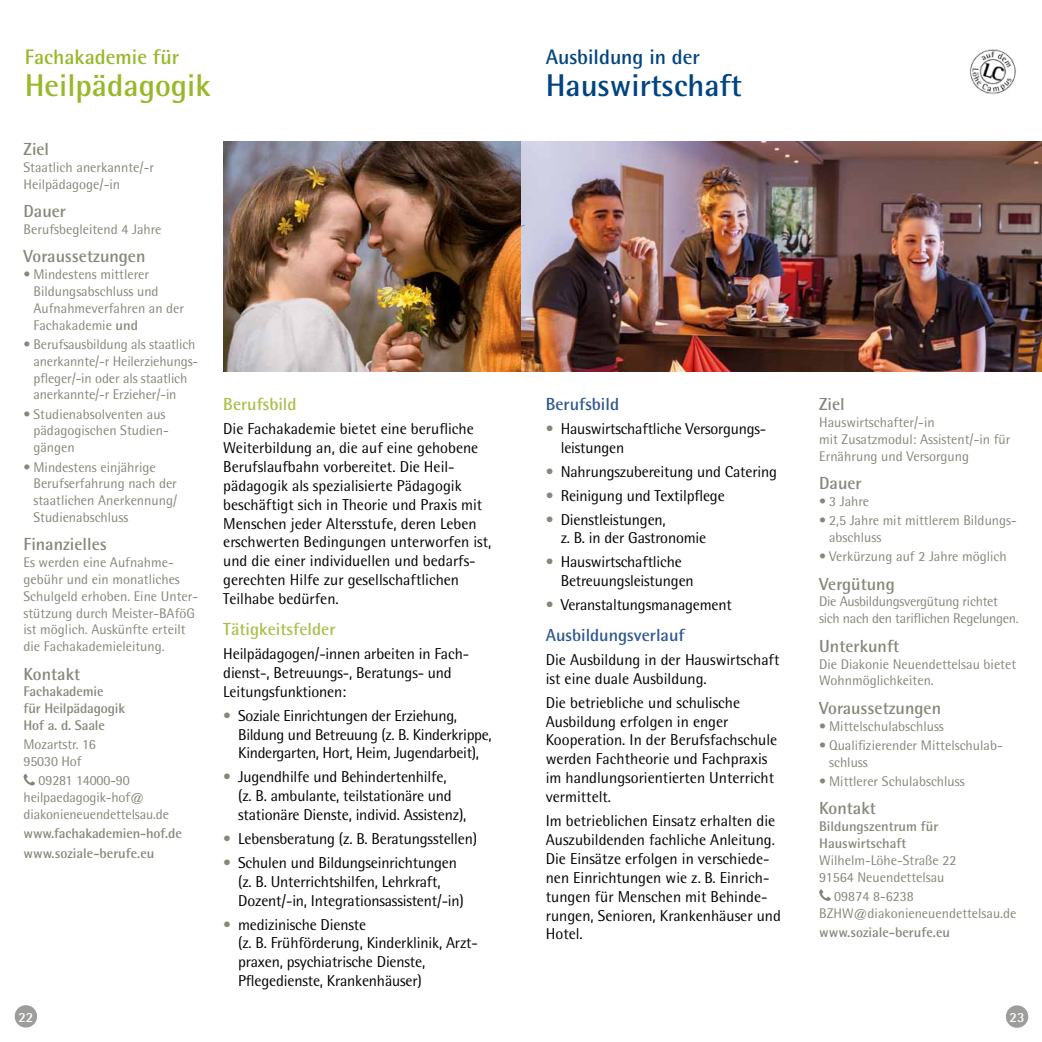
<style>
.page{position:relative;width:1042px;height:1042px;background:#fff}
.page>*{position:absolute;margin:0;border:0;box-sizing:border-box;transform-origin:0 0}
.t1{font:700 31.5px "Rotis Semi Sans Std";color:#004481}
.t2{font:700 31.5px "Rotis Semi Sans Std";color:#96b829}
.t3{font:700 21px "Rotis Semi Sans Std";color:#96b829}
.t4{font:700 21px "Rotis Semi Sans Std";color:#004481}
.t5{font:700 17.5px "Rotis Semi Sans";color:#87867a}
.t6{font:700 17.5px "Rotis Semi Sans";color:#2f5790}
.t7{font:700 17.5px "Rotis Semi Sans";color:#a8c14c}
.t8{font:15.75px/18.9px "Rotis Semi Sans";color:#000}
.t9{font:15.75px/18.9px "Rotis Semi Sans Std";letter-spacing:-.01em;color:#000}
.t10{font:14px/16.8px "Rotis Semi Sans Std";color:#87867a}
.t11{font:14px/16.8px "Rotis Semi Sans";letter-spacing:-.01em;color:#87867a}
.t12{font:700 14px/16.8px "Rotis Semi Sans";color:#87867a}
.t13{font:14px/16.8px "Rotis Semi Sans Std";letter-spacing:-.02em;color:#87867a}
.t14{font:700 14px "Rotis Semi Sans";color:#fff}
.s1{font-weight:700}
.s2{color:#87867a}
.s3{font-family:"Rotis Semi Sans"}
</style>
<div class="page">
<img style="left:223px;top:142px;width:819px;height:229px">
<svg style="left:24px;top:774px;width:11px;height:11px"></svg>
<svg style="left:819px;top:889px;width:11px;height:12px"></svg>
<img style="left:970px;top:49px;width:46px;height:46px">
<div style="left:15px;top:1005px;width:22px;height:22px;background:#9d9d9c;border-radius:50%"></div>
<div style="left:1006px;top:1005px;width:22px;height:23px;background:#9d9d9c;border-radius:50%"></div>
<h2 class="t3" style="left:25px;top:44px;width:156px">Fachakademie für</h2>
<h1 class="t2" style="left:25px;top:66px;width:187px">Heilpädagogik</h1>
<p class="t5" style="left:24px;top:138px;width:27px">Ziel</p>
<p class="t10" style="left:24px;top:159px;width:132px">Staatlich anerkannte/-r<br>Heilpädagoge/-in</p>
<p class="t5" style="left:24px;top:200px;width:44px">Dauer</p>
<p class="t10" style="left:24px;top:221px;width:139px">Berufsbegleitend 4 Jahre</p>
<p class="t5" style="left:24px;top:246px;width:123px">Voraussetzungen</p>
<p class="t10" style="left:33px;top:266px;width:152px;text-indent:-10px">• Mindestens mittlerer<br>Bildungsabschluss und<br>Aufnahmeverfahren an der<br>Fachakademie <span class="s1">und</span></p>
<p class="t11" style="left:33px;top:336px;width:166px;text-indent:-10px">• Berufsausbildung als staatlich anerkannte/-r Heilerziehungs&shy;pfleger/-in oder als staatlich anerkannte/-r Erzieher/-in</p>
<p class="t10" style="left:33px;top:405px;width:137px;text-indent:-10px">• Studienabsolventen aus pädagogischen Studien&shy;gängen</p>
<p class="t10" style="left:33px;top:458px;width:145px;text-indent:-10px">• Mindestens einjährige<br>Berufserfahrung nach der staatlichen Anerkennung/<br>Studienabschluss</p>
<p class="t5" style="left:24px;top:534px;width:85px">Finanzielles</p>
<p class="t10" style="left:24px;top:554px;width:176px">Es werden eine Aufnahme&shy;gebühr und ein monatliches<br>Schulgeld erhoben. Eine Unter&shy;stützung durch Meister-BAföG ist möglich. Auskünfte erteilt die Fachakademieleitung.</p>
<p class="t5" style="left:24px;top:663px;width:58px">Kontakt</p>
<p class="t12" style="left:24px;top:683px;width:103px">Fachakademie<br>für Heilpädagogik<br>Hof a. d. Saale</p>
<p class="t11" style="left:24px;top:736px;width:74px">Mozartstr. 16<br>95030 Hof</p>
<p class="t11" style="left:24px;top:772px;width:147px;text-indent:15px">09281 14000-90 heilpaedagogik-hof@ diakonieneuendettelsau.de</p>
<p class="t12" style="left:24px;top:824px;width:160px;line-height:19.2px">www.fachakademien-hof.de www.soziale-berufe.eu</p>
<p class="t7" style="left:223px;top:393px;width:75px">Berufsbild</p>
<p class="t8" style="left:223px;top:419px;width:269px">Die Fachakademie bietet eine berufliche Weiterbildung an, die auf eine gehobene Berufslaufbahn vorbereitet. Die Heil&shy;pädagogik als spezialisierte Pädagogik beschäftigt sich in Theorie und Praxis mit Menschen jeder Altersstufe, deren Leben erschwerten Bedingungen unterworfen ist, und die einer individuellen und bedarfs&shy;gerechten Hilfe zur gesellschaftlichen Teilhabe bedürfen.</p>
<p class="t7" style="left:223px;top:618px;width:114px">Tätigkeitsfelder</p>
<p class="t8" style="left:223px;top:644px;width:247px">Heilpädagogen/-innen arbeiten in Fach&shy;dienst-, Betreuungs-, Beratungs- und<br>Leitungsfunktionen:</p>
<p class="t9" style="left:238px;top:706px;width:255px;text-indent:-15px"><span class="s2">•</span> Soziale Einrichtungen der Erziehung,<br>Bildung und Betreuung (z. B. Kinderkrippe,<br>Kindergarten, Hort, Heim, Jugendarbeit),</p>
<p class="t9" style="left:238px;top:767px;width:230px;text-indent:-15px"><span class="s2">•</span> Jugendhilfe und Behindertenhilfe,<br>(z. B. ambulante, teilstationäre und stationäre Dienste, individ. Assistenz),</p>
<p class="t9" style="left:223px;top:829px;width:255px"><span class="s2">•</span> Lebensberatung (z. B. Beratungsstellen)</p>
<p class="t9" style="left:238px;top:853px;width:227px;text-indent:-15px"><span class="s2">•</span> Schulen und Bildungseinrichtungen (z. B. Unterrichtshilfen, Lehrkraft,<br>Dozent/-in, Integrationsassistent/-in)</p>
<p class="t9" style="left:238px;top:914px;width:241px;text-indent:-15px"><span class="s2">•</span> medizinische Dienste<br>(z. B. Frühförderung, Kinderklinik, Arzt&shy;praxen, psychiatrische Dienste, Pflegedienste, Krankenhäuser)</p>
<h2 class="t4" style="left:546px;top:44px;width:156px">Ausbildung in der</h2>
<h1 class="t1" style="left:546px;top:66px;width:198px">Hauswirtschaft</h1>
<p class="t6" style="left:546px;top:393px;width:75px">Berufsbild</p>
<p class="t8" style="left:561px;top:419px;width:207px;text-indent:-15px"><span class="s2">•</span> Hauswirtschaftliche Versorgungs&shy;leistungen</p>
<p class="t8" style="left:546px;top:462px;width:233px"><span class="s2">•</span> Nahrungszubereitung und Catering</p>
<p class="t8" style="left:546px;top:486px;width:180px"><span class="s2">•</span> Reinigung und Textilpflege</p>
<p class="t8" style="left:561px;top:510px;width:147px;text-indent:-15px"><span class="s2">•</span> Dienstleistungen,<br>z. B. in der Gastronomie</p>
<p class="t8" style="left:561px;top:552px;width:135px;text-indent:-15px"><span class="s2">•</span> Hauswirtschaftliche<br>Betreuungsleistungen</p>
<p class="t8" style="left:546px;top:595px;width:188px"><span class="s2">•</span> Veranstaltungsmanagement</p>
<p class="t6" style="left:546px;top:624px;width:140px">Ausbildungsverlauf</p>
<p class="t8" style="left:546px;top:650px;width:235px">Die Ausbildung in der Hauswirtschaft ist eine duale Ausbildung.</p>
<p class="t8" style="left:546px;top:693px;width:233px">Die betriebliche und schulische<br>Ausbildung erfolgen in enger<br>Kooperation. In der Berufsfachschule werden Fachtheorie und Fachpraxis im handlungsorientierten Unterricht vermittelt.</p>
<p class="t8" style="left:546px;top:811px;width:237px">Im betrieblichen Einsatz erhalten die<br>Auszubildenden fachliche Anleitung.<br>Die Einsätze erfolgen in verschiede&shy;nen Einrichtungen wie z. B. Einrich&shy;tungen für Menschen mit Behinde&shy;rungen, Senioren, Krankenhäuser und<br>Hotel.</p>
<p class="t5" style="left:819px;top:393px;width:27px">Ziel</p>
<p class="t10" style="left:819px;top:414px;width:193px">Hauswirtschafter/-in<br>mit Zusatzmodul: Assistent/-in für<br>Ernährung und Versorgung</p>
<p class="t5" style="left:819px;top:472px;width:44px">Dauer</p>
<p class="t10" style="left:819px;top:492px;width:51px">• 3 Jahre</p>
<p class="t10" style="left:829px;top:512px;width:189px;text-indent:-10px">• 2,5 Jahre mit mittlerem Bildungs&shy;abschluss</p>
<p class="t10" style="left:819px;top:548px;width:189px">• Verkürzung auf 2 Jahre möglich</p>
<p class="t5" style="left:819px;top:573px;width:77px">Vergütung</p>
<p class="t13" style="left:819px;top:593px;width:201px">Die Ausbildungsvergütung richtet sich nach den tariflichen Regelungen.</p>
<p class="t5" style="left:819px;top:635px;width:82px">Unterkunft</p>
<p class="t10" style="left:819px;top:655px;width:198px">Die Diakonie Neuendettelsau bietet<br>Wohnmöglichkeiten.</p>
<p class="t5" style="left:819px;top:697px;width:123px">Voraussetzungen</p>
<p class="t10" style="left:819px;top:717px;width:126px">• Mittelschulabschluss</p>
<p class="t10" style="left:829px;top:736px;width:175px;text-indent:-10px">• Qualifizierender Mittelschulab&shy;schluss</p>
<p class="t10" style="left:819px;top:773px;width:147px">• Mittlerer Schulabschluss</p>
<p class="t5" style="left:819px;top:798px;width:58px">Kontakt</p>
<p class="t12" style="left:819px;top:818px;width:121px">Bildungszentrum für<br>Hauswirtschaft</p>
<p class="t11" style="left:819px;top:851px;width:139px">Wilhelm-Löhe-Straße 22<br>91564 Neuendettelsau</p>
<p class="t10" style="left:834px;top:887px;width:81px">09874 8-<span class="s3">6238</span></p>
<p class="t11" style="left:819px;top:904px;width:199px">BZHW@diakonieneuendettelsau.de</p>
<p class="t12" style="left:819px;top:923px;width:132px">www.soziale-berufe.eu</p>
<p class="t14" style="left:18px;top:1008px;width:17px">22</p>
<p class="t14" style="left:1009px;top:1008px;width:17px">23</p>
</div>
